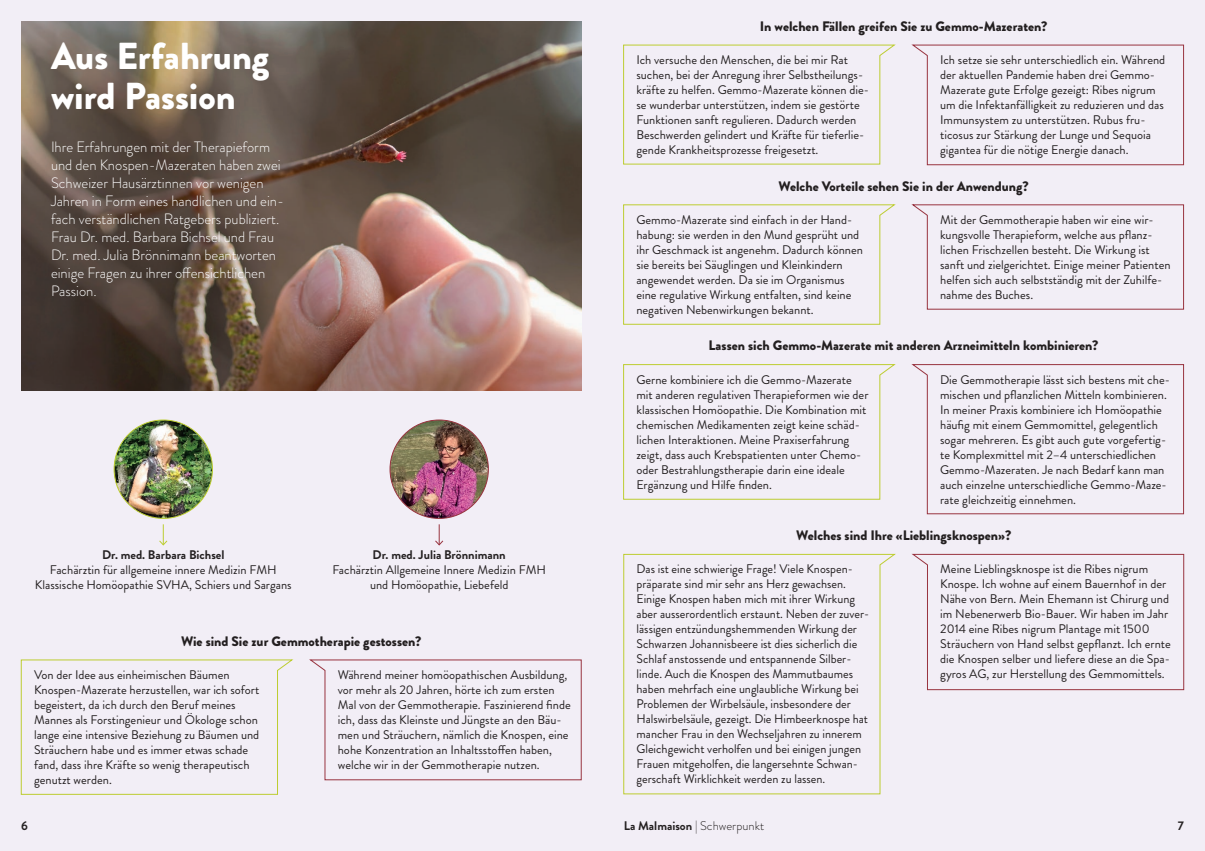
<style>
.page{position:relative;width:1205px;height:851px;background:#fff}
.page>*{position:absolute;margin:0;border:0;box-sizing:border-box;transform-origin:0 0}
.t1{font:900 37.5px/40px "Brandon Grotesque";color:#fff}
.t2{font:300 15px/18px "Brandon Grotesque";color:#fff}
.t3{font:900 13.75px "Brandon Grotesque";color:#231f20}
.t4{font:12.5px/15px "Brandon Grotesque";color:#231f20}
.t5{font:700 12.5px "Brandon Grotesque";color:#231f20}
.t6{font:300 12.5px "Brandon Grotesque";color:#231f20}
.s1{font-weight:700}
</style>
<div class="page">
<div style="left:0;top:0;width:1205px;height:850px;background:#f2eef6"></div>
<svg style="left:310px;top:659px;width:271px;height:121px"></svg>
<svg style="left:21px;top:659px;width:271px;height:135px"></svg>
<svg style="left:912px;top:204px;width:272px;height:105px"></svg>
<svg style="left:623px;top:204px;width:271px;height:120px"></svg>
<svg style="left:912px;top:364px;width:272px;height:150px"></svg>
<svg style="left:623px;top:364px;width:271px;height:135px"></svg>
<svg style="left:912px;top:554px;width:272px;height:135px"></svg>
<svg style="left:623px;top:554px;width:272px;height:240px"></svg>
<svg style="left:912px;top:45px;width:272px;height:120px"></svg>
<svg style="left:623px;top:45px;width:271px;height:119px"></svg>
<img style="left:114px;top:420px;width:98px;height:98px;border-radius:49px">
<img style="left:390px;top:420px;width:98px;height:98px;border-radius:49px">
<svg style="left:159px;top:524px;width:8px;height:21px"></svg>
<svg style="left:435px;top:524px;width:8px;height:21px"></svg>
<img style="left:21px;top:21px;width:560px;height:369px">
<h1 class="t1" style="left:51px;top:36px;width:220px">Aus Erfahrung wird Passion</h1>
<p class="t2" style="left:51px;top:138px;width:235px">Ihre Erfahrungen mit der Therapieform und den Knospen-Mazeraten haben zwei Schweizer Hausärztinnen vor wenigen Jahren in Form eines handlichen und ein&shy;fach verständlichen Ratgebers publiziert.<br>Frau Dr. med. Barbara Bichsel und Frau Dr. med. Julia Brönnimann beantworten einige Fragen zu ihrer offensichtlichen Passion.</p>
<p class="t5" style="left:102px;top:546px;width:124px">Dr. med. Barbara Bichsel</p>
<p class="t4" style="left:35px;top:562px;width:258px;text-align:center">Fachärztin für allgemeine innere Medizin FMH<br>Klassische Homöopathie SVHA, Schiers und Sargans</p>
<p class="t5" style="left:373px;top:546px;width:135px">Dr. med. Julia Brönnimann</p>
<p class="t4" style="left:332px;top:562px;width:215px;text-align:center">Fachärztin Allgemeine Innere Medizin FMH und Homöopathie, Liebefeld</p>
<p class="t3" style="left:181px;top:631px;width:242px">Wie sind Sie zur Gemmotherapie gestossen?</p>
<p class="t4" style="left:34px;top:667px;width:227px">Von der Idee aus einheimischen Bäumen Knospen-Mazerate herzustellen, war ich sofort begeistert, da ich durch den Beruf meines Mannes als Forstingenieur und Ökologe schon lange eine intensive Beziehung zu Bäumen und Sträuchern habe und es immer etwas schade fand, dass ihre Kräfte so wenig therapeutisch genutzt werden.</p>
<p class="t4" style="left:338px;top:667px;width:234px">Während meiner homöopathischen Ausbildung, vor mehr als 20 Jahren, hörte ich zum ersten Mal von der Gemmotherapie. Faszinierend finde ich, dass das Kleinste und Jüngste an den Bäu&shy;men und Sträuchern, nämlich die Knospen, eine hohe Konzentration an Inhaltsstoffen haben, welche wir in der Gemmotherapie nutzen.</p>
<p class="t3" style="left:760px;top:16px;width:289px">In welchen Fällen greifen Sie zu Gemmo-Mazeraten?</p>
<p class="t4" style="left:636px;top:52px;width:234px">Ich versuche den Menschen, die bei mir Rat suchen, bei der Anregung ihrer Selbstheilungs&shy;kräfte zu helfen. Gemmo-Mazerate können die&shy;se wunderbar unterstützen, indem sie gestörte Funktionen sanft regulieren. Dadurch werden Beschwerden gelindert und Kräfte für tieferlie&shy;gende Krankheitsprozesse freigesetzt.</p>
<p class="t4" style="left:940px;top:52px;width:227px">Ich setze sie sehr unterschiedlich ein. Während der aktuellen Pandemie haben drei Gemmo-Mazerate gute Erfolge gezeigt: Ribes nigrum um die Infektanfälligkeit zu reduzieren und das Immunsystem zu unterstützen. Rubus fru&shy;ticosus zur Stärkung der Lunge und Sequoia gigantea für die nötige Energie danach.</p>
<p class="t3" style="left:778px;top:176px;width:252px">Welche Vorteile sehen Sie in der Anwendung?</p>
<p class="t4" style="left:636px;top:212px;width:228px">Gemmo-Mazerate sind einfach in der Hand&shy;habung: sie werden in den Mund gesprüht und ihr Geschmack ist angenehm. Dadurch können sie bereits bei Säuglingen und Kleinkindern angewendet werden. Da sie im Organismus eine regulative Wirkung entfalten, sind keine negativen Nebenwirkungen bekannt.</p>
<p class="t4" style="left:940px;top:212px;width:232px">Mit der Gemmotherapie haben wir eine wir&shy;kungsvolle Therapieform, welche aus pflanz&shy;lichen Frischzellen besteht. Die Wirkung ist sanft und zielgerichtet. Einige meiner Patienten helfen sich auch selbstständig mit der Zuhilfe&shy;nahme des Buches.</p>
<p class="t3" style="left:708px;top:336px;width:391px">Lassen sich Gemmo-Mazerate mit anderen Arzneimitteln kombinieren?</p>
<p class="t4" style="left:636px;top:372px;width:234px">Gerne kombiniere ich die Gemmo-Mazerate mit anderen regulativen Therapieformen wie der klassischen Homöopathie. Die Kombination mit chemischen Medikamenten zeigt keine schäd&shy;lichen Interaktionen. Meine Praxiserfahrung zeigt, dass auch Krebspatienten unter Chemo&shy;oder Bestrahlungstherapie darin eine ideale Ergänzung und Hilfe finden.</p>
<p class="t4" style="left:940px;top:372px;width:231px">Die Gemmotherapie lässt sich bestens mit che&shy;mischen und pflanzlichen Mitteln kombinieren.<br>In meiner Praxis kombiniere ich Homöopathie häufig mit einem Gemmomittel, gelegentlich sogar mehreren. Es gibt auch gute vorgefertig&shy;te Komplexmittel mit 2–4 unterschiedlichen Gemmo-Mazeraten. Je nach Bedarf kann man auch einzelne unterschiedliche Gemmo-Maze&shy;rate gleichzeitig einnehmen.</p>
<p class="t3" style="left:796px;top:525px;width:216px">Welches sind Ihre «Lieblingsknospen»?</p>
<p class="t4" style="left:636px;top:561px;width:234px">Das ist eine schwierige Frage! Viele Knospen&shy;präparate sind mir sehr ans Herz gewachsen.<br>Einige Knospen haben mich mit ihrer Wirkung aber ausserordentlich erstaunt. Neben der zuver&shy;lässigen entzündungshemmenden Wirkung der Schwarzen Johannisbeere ist dies sicherlich die Schlaf anstossende und entspannende Silber&shy;linde. Auch die Knospen des Mammutbaumes haben mehrfach eine unglaubliche Wirkung bei Problemen der Wirbelsäule, insbesondere der Halswirbelsäule, gezeigt. Die Himbeerknospe hat mancher Frau in den Wechseljahren zu innerem Gleichgewicht verholfen und bei einigen jungen Frauen mitgeholfen, die langersehnte Schwan&shy;gerschaft Wirklichkeit werden zu lassen.</p>
<p class="t4" style="left:940px;top:561px;width:232px">Meine Lieblingsknospe ist die Ribes nigrum Knospe. Ich wohne auf einem Bauernhof in der Nähe von Bern. Mein Ehemann ist Chirurg und im Nebenerwerb Bio-Bauer. Wir haben im Jahr 2014 eine Ribes nigrum Plantage mit 1500<br>Sträuchern von Hand selbst gepflanzt. Ich ernte die Knospen selber und liefere diese an die Spa&shy;gyros AG, zur Herstellung des Gemmomittels.</p>
<p class="t6" style="left:624px;top:816px;width:142px"><span class="s1">La Malmaison</span> | Schwerpunkt</p>
<p class="t5" style="left:21px;top:816px;width:8px">6</p>
<p class="t5" style="left:1177px;top:816px;width:8px">7</p>
</div>
